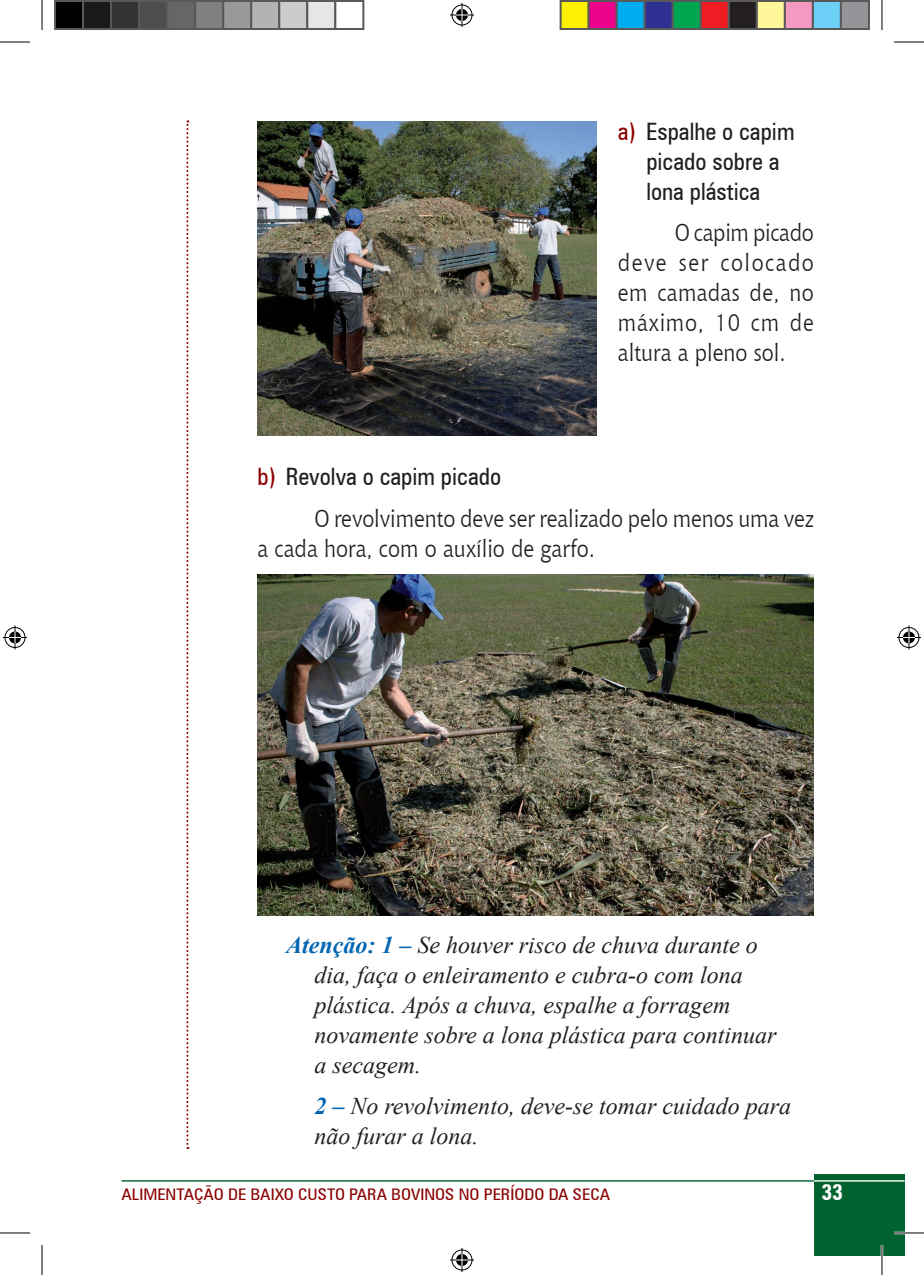
<style>
.page{position:relative;width:924px;height:1275px;background:#fff}
.page>*{position:absolute;margin:0;border:0;box-sizing:border-box;transform-origin:0 0}
.t1{font:italic 24px/30px "Times New Roman";color:#231f20}
.t2{font:24px/30px "Chianti BT";color:#231f20;text-align:justify;scale:.9 1}
.t3{font:condensed 24px/30px "Zurich BT";color:#231f20;text-align:center}
.t4{font:700 condensed 22px "Zurich BT";color:#fff}
.t5{font:condensed 16px "Zurich BT";color:#8b0202;scale:1.1 1}
.s1{color:#8b0202}
.s2{font-weight:700;color:#0166b3}
</style>
<div class="page">
<svg style="left:186px;top:120px;width:2px;height:1029px"></svg>
<hr style="left:121px;top:1180px;width:692px;height:1px;background:#00632f">
<div style="left:813px;top:1174px;width:91px;height:81px;background:#00632f"></div>
<hr style="left:813px;top:1180px;width:91px;height:1px;background:#fff">
<img style="left:257px;top:121px;width:339px;height:314px">
<img style="left:257px;top:575px;width:556px;height:340px">
<hr style="left:893px;top:1231px;width:30px;height:3px;background:#fff">
<hr style="left:880px;top:1245px;width:2px;height:30px;background:#fff">
<hr style="left:0;top:42px;width:30px;height:1px;background:#000">
<hr style="left:893px;top:42px;width:30px;height:1px;background:#000">
<hr style="left:0;top:1232px;width:30px;height:1px;background:#000">
<hr style="left:893px;top:1232px;width:30px;height:1px;background:#000">
<hr style="left:42px;top:0;width:1px;height:30px;background:#000">
<hr style="left:42px;top:1245px;width:1px;height:30px;background:#000">
<hr style="left:881px;top:0;width:1px;height:30px;background:#000">
<hr style="left:881px;top:1245px;width:1px;height:30px;background:#000">
<svg style="left:450px;top:3px;width:24px;height:24px"></svg>
<svg style="left:450px;top:1248px;width:24px;height:24px"></svg>
<svg style="left:3px;top:625px;width:24px;height:24px"></svg>
<svg style="left:897px;top:625px;width:23px;height:24px"></svg>
<div style="left:55px;top:1px;width:28px;height:28px;background:#000"></div>
<div style="left:54px;top:0;width:30px;height:30px;border:2px solid #595959"></div>
<div style="left:83px;top:1px;width:28px;height:28px;background:#1a1a1a"></div>
<div style="left:82px;top:0;width:30px;height:30px;border:2px solid #595959"></div>
<div style="left:111px;top:1px;width:28px;height:28px;background:#333"></div>
<div style="left:110px;top:0;width:30px;height:30px;border:2px solid #595959"></div>
<div style="left:139px;top:1px;width:28px;height:28px;background:#4d4d4d"></div>
<div style="left:138px;top:0;width:30px;height:30px;border:2px solid #595959"></div>
<div style="left:167px;top:1px;width:28px;height:28px;background:#666"></div>
<div style="left:166px;top:0;width:30px;height:30px;border:2px solid #595959"></div>
<div style="left:195px;top:1px;width:28px;height:28px;background:#808080"></div>
<div style="left:194px;top:0;width:30px;height:30px;border:2px solid #595959"></div>
<div style="left:223px;top:1px;width:28px;height:28px;background:#999"></div>
<div style="left:222px;top:0;width:30px;height:30px;border:2px solid #595959"></div>
<div style="left:251px;top:1px;width:28px;height:28px;background:#b3b3b3"></div>
<div style="left:250px;top:0;width:30px;height:30px;border:2px solid #595959"></div>
<div style="left:279px;top:1px;width:28px;height:28px;background:#ccc"></div>
<div style="left:278px;top:0;width:30px;height:30px;border:2px solid #595959"></div>
<div style="left:307px;top:1px;width:28px;height:28px;background:#e6e6e6"></div>
<div style="left:306px;top:0;width:30px;height:30px;border:2px solid #595959"></div>
<div style="left:334px;top:0;width:30px;height:30px;border:2px solid #595959"></div>
<div style="left:560px;top:1px;width:28px;height:28px;background:#fff101"></div>
<div style="left:559px;top:0;width:30px;height:30px;border:2px solid #595959"></div>
<div style="left:588px;top:1px;width:28px;height:28px;background:#ed028c"></div>
<div style="left:587px;top:0;width:30px;height:30px;border:2px solid #595959"></div>
<div style="left:616px;top:1px;width:28px;height:28px;background:#00aeef"></div>
<div style="left:615px;top:0;width:30px;height:30px;border:2px solid #595959"></div>
<div style="left:644px;top:1px;width:28px;height:28px;background:#2e3092"></div>
<div style="left:643px;top:0;width:30px;height:30px;border:2px solid #595959"></div>
<div style="left:672px;top:1px;width:28px;height:28px;background:#00a54f"></div>
<div style="left:671px;top:0;width:30px;height:30px;border:2px solid #595959"></div>
<div style="left:700px;top:1px;width:28px;height:28px;background:#ee1d23"></div>
<div style="left:699px;top:0;width:30px;height:30px;border:2px solid #595959"></div>
<div style="left:728px;top:1px;width:28px;height:28px;background:#231f20"></div>
<div style="left:727px;top:0;width:30px;height:30px;border:2px solid #595959"></div>
<div style="left:756px;top:1px;width:28px;height:28px;background:#fff79a"></div>
<div style="left:755px;top:0;width:30px;height:30px;border:2px solid #595959"></div>
<div style="left:784px;top:1px;width:28px;height:28px;background:#f499c2"></div>
<div style="left:783px;top:0;width:30px;height:30px;border:2px solid #595959"></div>
<div style="left:812px;top:1px;width:28px;height:28px;background:#6bcff6"></div>
<div style="left:811px;top:0;width:30px;height:30px;border:2px solid #595959"></div>
<div style="left:840px;top:1px;width:28px;height:28px;background:#939598"></div>
<div style="left:839px;top:0;width:30px;height:30px;border:2px solid #595959"></div>
<p class="t3" style="left:617px;top:116px;width:178px"><span class="s1">a)</span> Espalhe o capim picado sobre a lona plástica</p>
<p class="t2" style="left:617px;top:217px;width:219px;text-indent:57px">O capim picado deve ser colocado em camadas de, no máximo, 10 cm de altura a pleno sol.</p>
<p class="t3" style="left:257px;top:461px;width:245px"><span class="s1">b)</span> Revolva o capim picado</p>
<p class="t2" style="left:257px;top:502px;width:619px;text-indent:57px">O revolvimento deve ser realizado pelo menos uma vez a cada hora, com o auxílio de garfo.</p>
<p class="t1" style="left:314px;top:929px;width:463px;text-indent:-28px"><span class="s2">Atenção: 1 –</span> Se houver risco de chuva durante o dia, faça o enleiramento e cubra-o com lona plástica. Após a chuva, espalhe a forragem novamente sobre a lona plástica para continuar a secagem.</p>
<p class="t1" style="left:314px;top:1090px;width:478px"><span class="s2">2 –</span> No revolvimento, deve-se tomar cuidado para não furar a lona.</p>
<p class="t5" style="left:121px;top:1184px;width:445px">ALIMENTAÇÃO DE BAIXO CUSTO PARA BOVINOS NO PERÍODO DA SECA</p>
<p class="t4" style="left:821px;top:1179px;width:23px">33</p>
</div>
